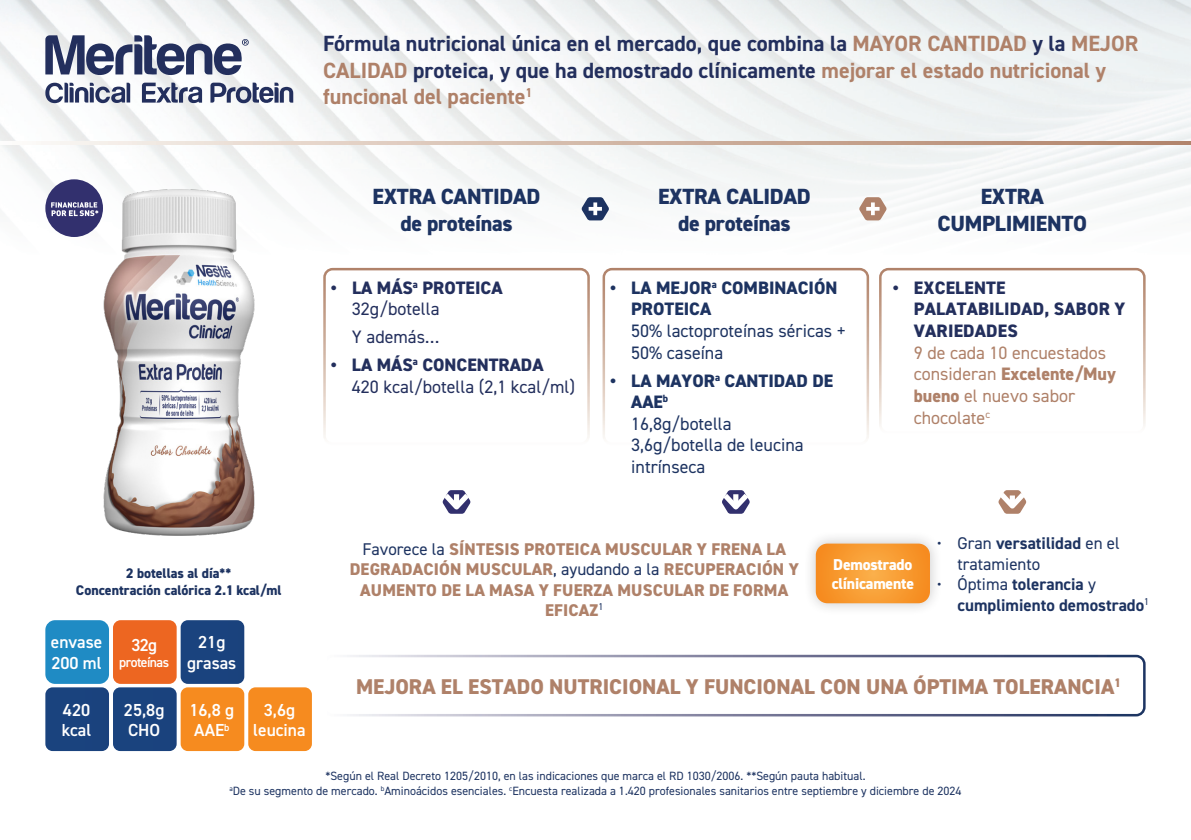
<style>
.page{position:relative;width:1191px;height:840px;background:#fff}
.page>*{position:absolute;margin:0;border:0;box-sizing:border-box;transform-origin:0 0}
.t1{font:700 22px/26.4px "DIN2014";color:#232f5d}
.t2{font:800 22px "DIN2014";letter-spacing:-.015em;color:#1d3361}
.t3{font:800 21.4px "DIN2014";color:#af8169}
.t4{font:18px/21.6px "DIN2014";color:#1d3361}
.t5{font:18px/21.6px "DIN2014";color:#af8169}
.t6{font:18px/21.6px "DIN2014";color:#232f5d}
.t7{font:800 18px/21.6px "DIN2014";color:#232f5d}
.t8{font:600 17.4px/20.8px "DIN2014";color:#fff}
.t9{font:800 17px/20.4px "DIN2014";letter-spacing:.01em;color:#af8169;text-align:center}
.t10{font:700 17px/20.4px "DIN2014";color:#1d3361}
.t11{font:17px/20.4px "DIN2014";color:#1d3361}
.t12{font:800 15.8px "DIN2014";letter-spacing:-.015em;color:#fff}
.t13{font:800 14px "DIN2014";color:#1d3361}
.t14{font:600 13.8px "DIN2014";letter-spacing:-.04em;color:#fff}
.t15{font:12px/14.4px "DIN2014";color:#1d3361;text-align:center}
.s1{color:#af8169}
.s2{font-weight:400}
.s3{font-weight:800}
.s4{font-weight:800;color:#232f5d}
.s5{font-weight:400;color:#1d3361}
.s6{font-weight:700}
</style>
<div class="page">
<img style="left:0;top:0;width:1191px;height:232px">
<svg style="left:45px;top:35px;width:204px;height:42px"></svg>
<svg style="left:142px;top:83px;width:60px;height:20px"></svg>
<svg style="left:210px;top:83px;width:83px;height:21px"></svg>
<svg style="left:45px;top:83px;width:85px;height:20px"></svg>
<img style="left:59px;top:179px;width:239px;height:357px">
<svg style="left:0;top:141px;width:1191px;height:4px;background:#d4baab"></svg>
<div style="left:323px;top:654px;width:822px;height:62px;border:3px solid #fff;border-radius:8px"></div>
<div style="left:323px;top:268px;width:267px;height:177px;border:3px solid #fff;border-radius:8px"></div>
<div style="left:602px;top:268px;width:267px;height:177px;border:3px solid #fff;border-radius:8px"></div>
<svg style="left:581px;top:197px;width:28px;height:23px"></svg>
<svg style="left:593px;top:202px;width:4px;height:13px"></svg>
<hr style="left:588px;top:207px;width:14px;height:3px;background:#fff">
<svg style="left:859px;top:197px;width:27px;height:23px"></svg>
<svg style="left:442px;top:490px;width:29px;height:24px"></svg>
<svg style="left:722px;top:490px;width:28px;height:24px"></svg>
<div style="left:879px;top:268px;width:266px;height:166px;border:3px solid #fff;border-radius:8px"></div>
<svg style="left:998px;top:490px;width:29px;height:23px"></svg>
<div style="left:45px;top:179px;width:58px;height:58px;background:#32306e;border-radius:50%"></div>
<svg style="left:51px;top:202px;width:47px;height:14px"></svg>
<svg style="left:45px;top:620px;width:199px;height:130px;background:#6f6d76"></svg>
<div style="left:248px;top:687px;width:64px;height:63px;background:#f68b1f;border-radius:7px"></div>
<div style="left:802px;top:530px;width:141px;height:86px;background:#231f20;opacity:.25"></div>
<svg style="left:816px;top:543px;width:114px;height:60px;background:#f79b34"></svg>
<p class="t1" style="left:323px;top:30px;width:816px">Fórmula nutricional única en el mercado, que combina la <span class="s1">MAYOR CANTIDAD</span> y la <span class="s1">MEJOR<br>CALIDAD</span> proteica, y que ha demostrado clínicamente <span class="s1">mejorar el estado nutricional y funcional del paciente</span><sup>1</sup></p>
<p class="t13" style="left:126px;top:563px;width:107px">2 botellas al día**</p>
<p class="t13" style="left:76px;top:580px;width:207px">Concentración calórica 2.1 kcal/ml</p>
<p class="t8" style="left:51px;top:631px;width:53px">envase</p>
<p class="t8" style="left:51px;top:652px;width:52px">200 ml</p>
<p class="t8" style="left:63px;top:698px;width:29px">420</p>
<p class="t8" style="left:62px;top:719px;width:31px">kcal</p>
<p class="t8" style="left:131px;top:633px;width:27px">32g</p>
<p class="t14" style="left:119px;top:652px;width:51px">proteínas</p>
<p class="t8" style="left:124px;top:698px;width:42px">25,8g</p>
<p class="t8" style="left:128px;top:719px;width:34px">CHO</p>
<p class="t8" style="left:198px;top:631px;width:29px">21g</p>
<p class="t8" style="left:187px;top:652px;width:51px">grasas</p>
<p class="t8" style="left:189px;top:698px;width:46px">16,8 g<br>AAE<sup>b</sup></p>
<p class="t8" style="left:264px;top:698px;width:33px">3,6g</p>
<p class="t8" style="left:253px;top:719px;width:54px">leucina</p>
<p class="t2" style="left:372px;top:182px;width:169px">EXTRA CANTIDAD</p>
<p class="t2" style="left:400px;top:208px;width:114px">de proteínas</p>
<p class="t7" style="left:352px;top:276px;width:152px;text-indent:-21px">• LA MÁS<sup>a</sup> PROTEICA<br><span class="s2">32g/botella</span></p>
<p class="t6" style="left:352px;top:326px;width:89px">Y además…</p>
<p class="t6" style="left:352px;top:354px;width:225px;text-indent:-21px"><span class="s3">• LA MÁS</span><sup>a</sup> <span class="s3">CONCENTRADA<br></span>420 kcal/botella (2,1 kcal/ml)</p>
<p class="t2" style="left:658px;top:182px;width:154px">EXTRA CALIDAD</p>
<p class="t2" style="left:678px;top:208px;width:114px">de proteínas</p>
<p class="t4" style="left:631px;top:276px;width:216px;text-indent:-21px"><span class="s3">• LA MEJOR</span><sup>a</sup> <span class="s3">COMBINACIÓN<br>PROTEICA<br></span>50% lactoproteínas séricas +<br>50% caseína</p>
<p class="t4" style="left:631px;top:369px;width:203px;text-indent:-21px"><span class="s3">• LA MAYOR</span><sup>a</sup> <span class="s3">CANTIDAD DE<br>AAE</span><sup>b<br></sup>16,8g/botella<br>3,6g/botella de leucina intrínseca</p>
<p class="t2" style="left:980px;top:182px;width:65px">EXTRA</p>
<p class="t2" style="left:937px;top:208px;width:151px">CUMPLIMIENTO</p>
<p class="t5" style="left:914px;top:276px;width:213px;text-indent:-21px"><span class="s4">• EXCELENTE<br>PALATABILIDAD, SABOR Y<br>VARIEDADES<br></span>9 de cada 10 encuestados consideran <span class="s3">Excelente/Muy bueno</span> el nuevo sabor chocolate<sup>c</sup></p>
<p class="t9" style="left:350px;top:538px;width:450px"><span class="s5">Favorece la</span> SÍNTESIS PROTEICA MUSCULAR Y FRENA LA DEGRADACIÓN MUSCULAR<span class="s5">, ayudando a la</span> RECUPERACIÓN Y AUMENTO DE LA MASA Y FUERZA MUSCULAR DE FORMA EFICAZ<sup>1</sup></p>
<p class="t12" style="left:833px;top:554px;width:81px">Demostrado</p>
<p class="t12" style="left:831px;top:572px;width:84px">clínicamente</p>
<p class="t11" style="left:957px;top:532px;width:164px;text-indent:-21px">• Gran <span class="s6">versatilidad</span> en el tratamiento</p>
<p class="t10" style="left:957px;top:573px;width:193px;text-indent:-21px"><span class="s2">• Óptima</span> tolerancia <span class="s2">y </span>cumplimiento demostrado<sup>1</sup></p>
<h2 class="t3" style="left:356px;top:672px;width:766px">MEJORA EL ESTADO NUTRICIONAL Y FUNCIONAL CON UNA ÓPTIMA TOLERANCIA<sup>1</sup></h2>
<p class="t15" style="left:229px;top:768px;width:733px">*Según el Real Decreto 1205/2010, en las indicaciones que marca el RD 1030/2006. **Según pauta habitual.<br><sup>a</sup>De su segmento de mercado. <sup>b</sup>Aminoácidos esenciales. <sup>c</sup>Encuesta realizada a 1.420 profesionales sanitarios entre septiembre y diciembre de 2024</p>
</div>
